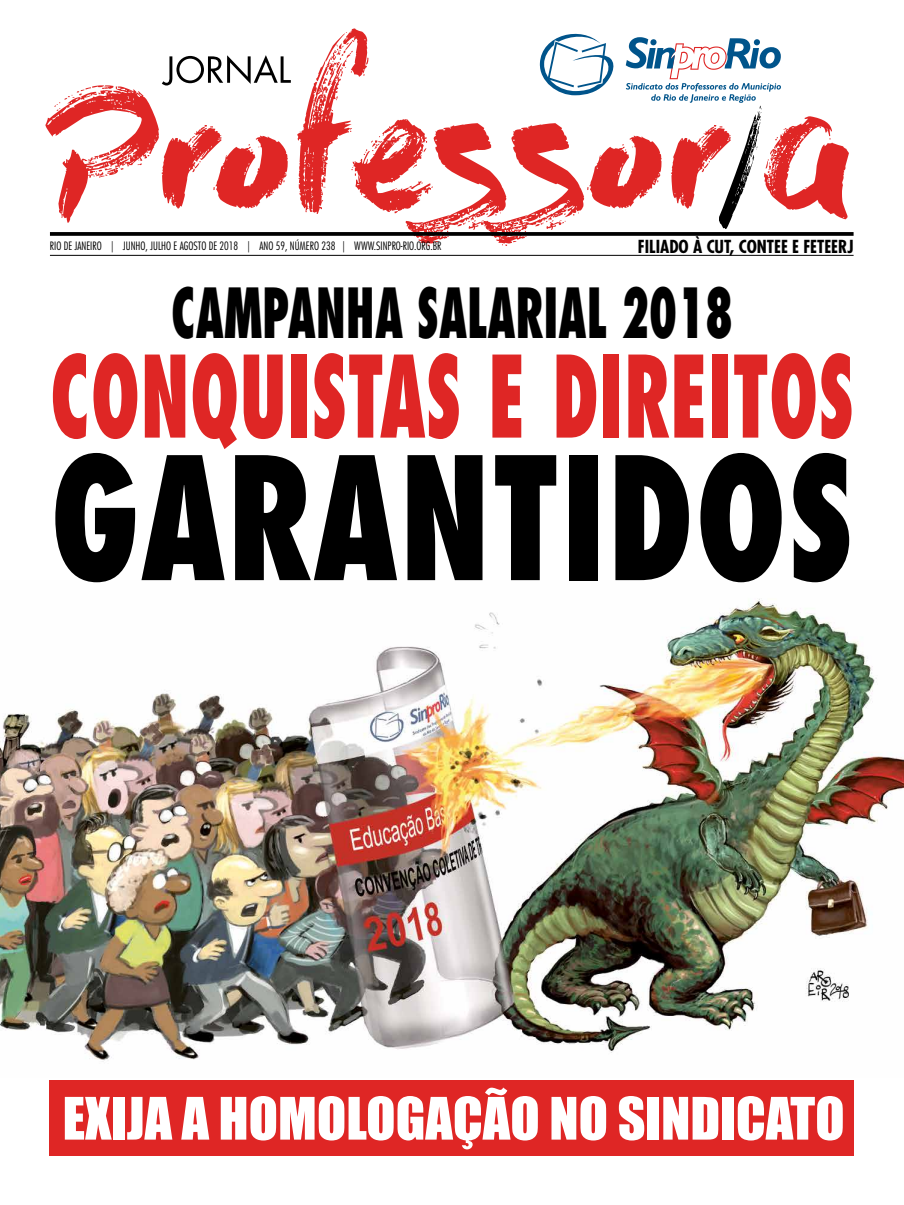
<style>
.page{position:relative;width:904px;height:1205px;background:#fff}
.page>*{position:absolute;margin:0;border:0;box-sizing:border-box;transform-origin:0 0}
.t1{font:800 condensed 165.75px "Futura Std";letter-spacing:.005em;color:#000;scale:.85 1}
.t2{font:800 condensed 110.12px "Futura Std";color:#df2625;scale:.69 1}
.t3{font:800 condensed 67.12px "Futura Std";color:#000;scale:.69 1}
.t4{font:54px "Impact";color:#fff}
.t5{font:700 condensed 17.5px "Futura Std";color:#000}
.t6{font:300 condensed 11.25px "Futura Std";color:#000}
</style>
<div class="page">
<img style="left:0;top:599px;width:904px;height:463px">
<svg style="left:45px;top:28px;width:804px;height:218px"></svg>
<svg style="left:162px;top:55px;width:129px;height:30px"></svg>
<hr style="left:50px;top:255px;width:803px;height:1px;background:#000">
<svg style="left:50px;top:232px;width:803px;height:4px;background:#0f0e0e"></svg>
<svg style="left:539px;top:28px;width:78px;height:67px"></svg>
<svg style="left:625px;top:37px;width:156px;height:192px"></svg>
<div style="left:49px;top:1080px;width:804px;height:75px;background:#df2625"></div>
<p class="t6" style="left:50px;top:239px;width:393px">RIO DE JANEIRO | JUNHO, JULHO E AGOSTO DE 2018 | ANO 59, NÚMERO 238 | WWW.SINPRO-RIO.ORG.BR</p>
<h3 class="t5" style="left:637px;top:235px;width:217px">FILIADO À CUT, CONTEE E FETEERJ</h3>
<h3 class="t3" style="left:171px;top:270px;width:816px">CAMPANHA SALARIAL 2018</h3>
<h2 class="t2" style="left:50px;top:327px;width:1167px">CONQUISTAS E DIREITOS</h2>
<h1 class="t1" style="left:50px;top:414px;width:948px">GARANTIDOS</h1>
<h3 class="t4" style="left:63px;top:1076px;width:783px">EXIJA A HOMOLOGAÇÃO NO SINDICATO</h3>
</div>
